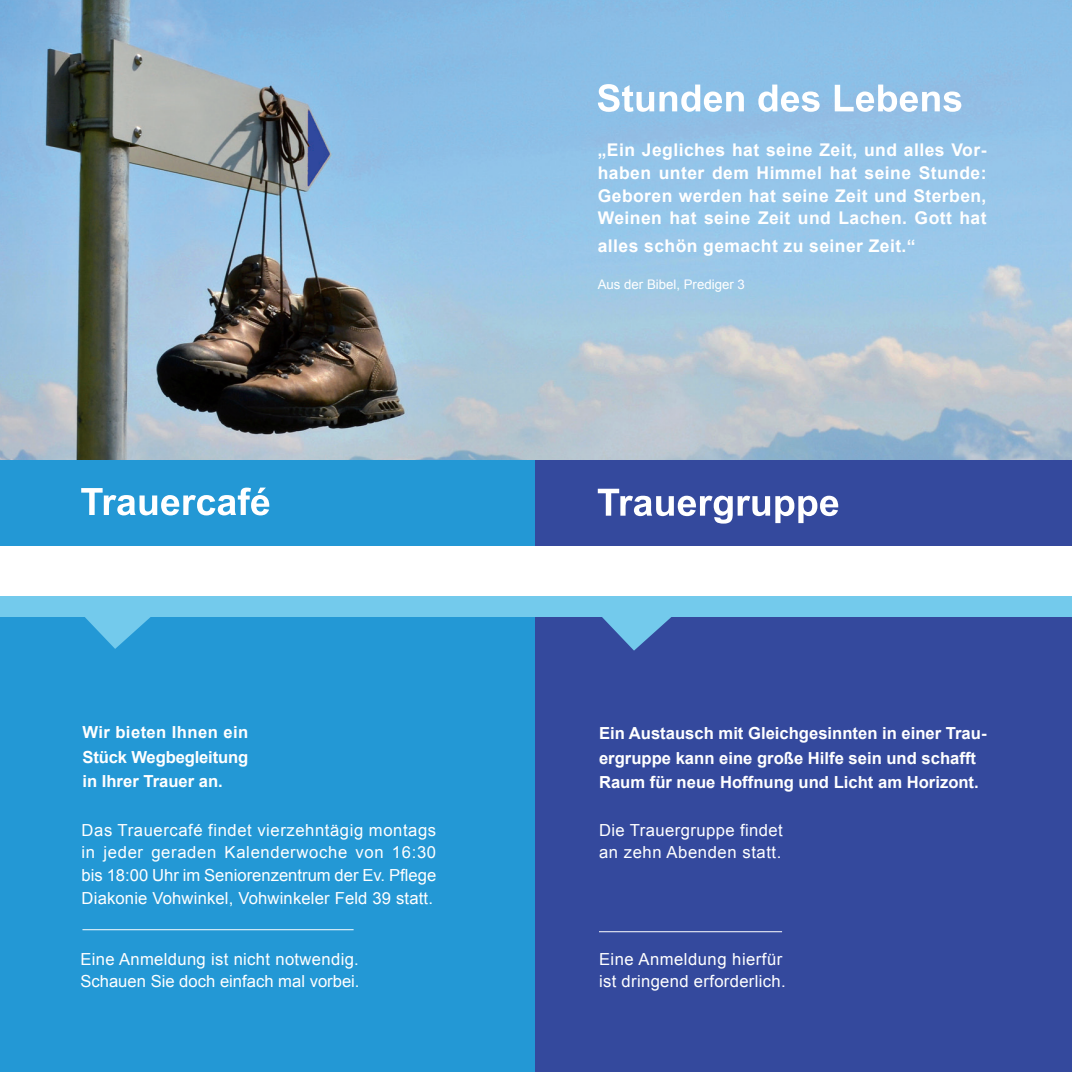
<style>
.page{position:relative;width:1072px;height:1072px;background:#fff}
.page>*{position:absolute;margin:0;border:0;box-sizing:border-box;transform-origin:0 0}
.t1{font:700 17.5px/22.8px "Arial";letter-spacing:.025em;color:#fff;text-align:justify}
.t2{font:16.62px/22.8px "Arial";letter-spacing:.02em;color:#fff;text-align:justify}
.t3{font:700 16.62px/24.5px "Arial";color:#fff}
.t4{font:16.62px "Arial";color:#fff}
.t5{font:700 16.62px "Arial";letter-spacing:.025em;color:#fff}
.t6{font:13.3px "Arial";color:#fff}
</style>
<div class="page">
<img style="left:0;top:0;width:1071px;height:460px">
<div style="left:0;top:615px;width:536px;height:456px;background:#2398d5"></div>
<div style="left:536px;top:615px;width:535px;height:456px;background:#34499d"></div>
<div style="left:0;top:460px;width:536px;height:86px;background:#2398d5"></div>
<div style="left:536px;top:460px;width:535px;height:86px;background:#34499d"></div>
<svg style="left:598px;top:84px;width:363px;height:28px"></svg>
<svg style="left:81px;top:487px;width:188px;height:28px"></svg>
<svg style="left:598px;top:488px;width:240px;height:35px"></svg>
<hr style="left:82px;top:929px;width:271px;height:1px;background:#fff">
<hr style="left:599px;top:931px;width:183px;height:1px;background:#fff">
<div style="left:0;top:596px;width:1071px;height:20px;background:#73caec"></div>
<svg style="left:600px;top:616px;width:72px;height:34px"></svg>
<svg style="left:82px;top:616px;width:72px;height:33px"></svg>
<p class="t1" style="left:598px;top:139px;width:390px">„Ein Jegliches hat seine Zeit, und alles Vor&shy;haben unter dem Himmel hat seine Stunde:<br>Geboren werden hat seine Zeit und Sterben, Weinen hat seine Zeit und Lachen. Gott hat</p>
<p class="t1" style="left:598px;top:235px;width:319px">alles schön gemacht zu seiner Zeit.“</p>
<p class="t6" style="left:598px;top:276px;width:148px">Aus der Bibel, Prediger 3</p>
<p class="t5" style="left:82px;top:721px;width:167px">Wir bieten Ihnen ein</p>
<p class="t3" style="left:82px;top:745px;width:167px">Stück Wegbegleitung</p>
<p class="t3" style="left:82px;top:770px;width:142px">in Ihrer Trauer an.</p>
<p class="t2" style="left:82px;top:818px;width:356px">Das Trauercafé findet vierzehntägig montags in jeder geraden Kalenderwoche von 16:30 bis 18:00 Uhr im Seniorenzentrum der Ev. Pflege Diakonie Vohwinkel, Vohwinkeler Feld 39 statt.</p>
<p class="t2" style="left:80px;top:947px;width:280px">Eine Anmeldung ist nicht notwendig.</p>
<p class="t4" style="left:80px;top:970px;width:281px">Schauen Sie doch einfach mal vorbei.</p>
<p class="t3" style="left:599px;top:721px;width:389px">Ein Austausch mit Gleichgesinnten in einer Trau&shy;ergruppe kann eine große Hilfe sein und schafft<br>Raum für neue Hoffnung und Licht am Horizont.</p>
<p class="t2" style="left:599px;top:818px;width:185px">Die Trauergruppe findet</p>
<p class="t2" style="left:599px;top:841px;width:184px">an zehn Abenden statt.</p>
<p class="t2" style="left:599px;top:947px;width:185px">Eine Anmeldung hierfür</p>
<p class="t2" style="left:599px;top:970px;width:188px">ist dringend erforderlich.</p>
</div>
